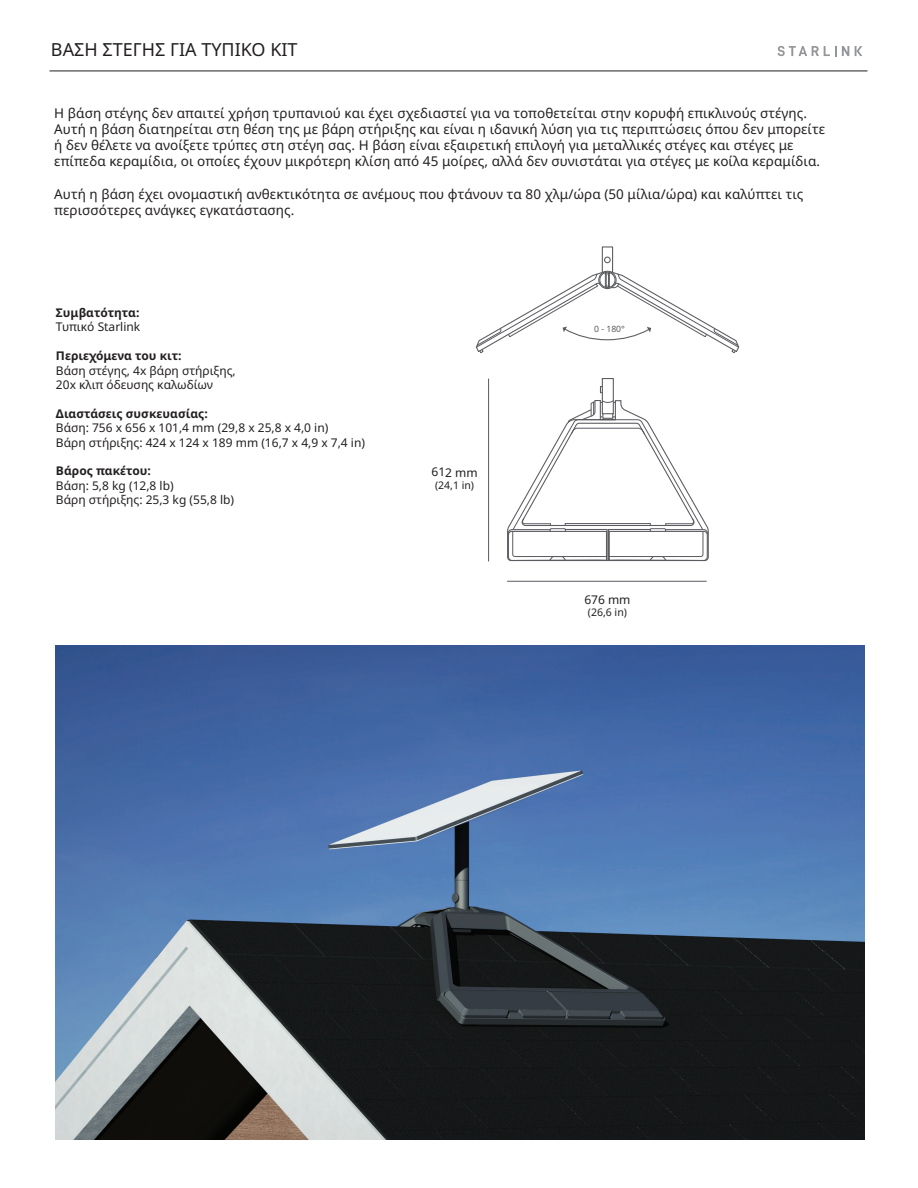
<style>
.page{position:relative;width:918px;height:1188px;background:#fff}
.page>*{position:absolute;margin:0;border:0;box-sizing:border-box;transform-origin:0 0}
.t1{font:18px "Noto Sans";color:#231f20}
.t2{font:13.5px/16.2px "Noto Sans";letter-spacing:.005em;color:#231f20}
.t3{font:12px/14.4px "Noto Sans";color:#231f20}
.t4{font:700 12px "Noto Sans";color:#231f20}
.t5{font:12px "Noto Sans";color:#211d1e}
.t6{font:10.5px "Noto Sans";color:#211d1e}
.t7{font:10.5px "Noto Sans";color:#231f20}
.t8{font:8.7px "Noto Sans";color:#5b5c61}
</style>
<div class="page">
<svg style="left:778px;top:46px;width:71px;height:10px"></svg>
<svg style="left:855px;top:46px;width:7px;height:10px"></svg>
<hr style="left:50px;top:71px;width:817px;height:1px;background:#231f20">
<img style="left:56px;top:646px;width:809px;height:493px">
<hr style="left:488px;top:379px;width:1px;height:182px;background:#585c62">
<hr style="left:507px;top:581px;width:200px;height:1px;background:#585c62">
<div style="left:602px;top:246px;width:11px;height:27px;border:1px solid #5b5c61"></div>
<svg style="left:476px;top:270px;width:264px;height:83px"></svg>
<div style="left:604px;top:257px;width:7px;height:6px;border:1px solid #5b5c61;border-radius:50%"></div>
<div style="left:602px;top:378px;width:12px;height:36px;border:1px solid #5b5c61"></div>
<svg style="left:507px;top:399px;width:202px;height:163px"></svg>
<svg style="left:600px;top:386px;width:3px;height:7px"></svg>
<h1 class="t1" style="left:51px;top:39px;width:248px">ΒΑΣΗ ΣΤΕΓΗΣ ΓΙΑ ΤΥΠΙΚΟ ΚΙΤ</h1>
<p class="t2" style="left:54px;top:105px;width:772px">Η βάση στέγης δεν απαιτεί χρήση τρυπανιού και έχει σχεδιαστεί για να τοποθετείται στην κορυφή επικλινούς στέγης.<br>Αυτή η βάση διατηρείται στη θέση της με βάρη στήριξης και είναι η ιδανική λύση για τις περιπτώσεις όπου δεν μπορείτε ή δεν θέλετε να ανοίξετε τρύπες στη στέγη σας. Η βάση είναι εξαιρετική επιλογή για μεταλλικές στέγες και στέγες με επίπεδα κεραμίδια, οι οποίες έχουν μικρότερη κλίση από 45 μοίρες, αλλά δεν συνιστάται για στέγες με κοίλα κεραμίδια.</p>
<p class="t2" style="left:54px;top:186px;width:751px">Αυτή η βάση έχει ονομαστική ανθεκτικότητα σε ανέμους που φτάνουν τα 80 χλμ/ώρα (50 μίλια/ώρα) και καλύπτει τις περισσότερες ανάγκες εγκατάστασης.</p>
<p class="t4" style="left:56px;top:306px;width:85px">Συμβατότητα:</p>
<p class="t3" style="left:56px;top:320px;width:86px">Τυπικό Starlink</p>
<p class="t4" style="left:56px;top:349px;width:127px">Περιεχόμενα του κιτ:</p>
<p class="t3" style="left:56px;top:363px;width:181px">Βάση στέγης, 4x βάρη στήριξης,<br>20x κλιπ όδευσης καλωδίων</p>
<p class="t4" style="left:56px;top:407px;width:153px">Διαστάσεις συσκευασίας:</p>
<p class="t3" style="left:56px;top:421px;width:311px">Βάση: 756 x 656 x 101,4 mm (29,8 x 25,8 x 4,0 in)<br>Βάρη στήριξης: 424 x 124 x 189 mm (16,7 x 4,9 x 7,4 in)</p>
<p class="t4" style="left:56px;top:464px;width:97px">Βάρος πακέτου:</p>
<p class="t3" style="left:56px;top:478px;width:180px">Βάση: 5,8 kg (12,8 lb)<br>Βάρη στήριξης: 25,3 kg (55,8 lb)</p>
<p class="t5" style="left:432px;top:465px;width:48px">612 mm</p>
<p class="t6" style="left:435px;top:480px;width:41px">(24,1 in)</p>
<p class="t8" style="left:594px;top:324px;width:32px">0 - 180°</p>
<p class="t3" style="left:584px;top:593px;width:48px">676 mm</p>
<p class="t7" style="left:588px;top:606px;width:41px">(26,6 in)</p>
</div>
